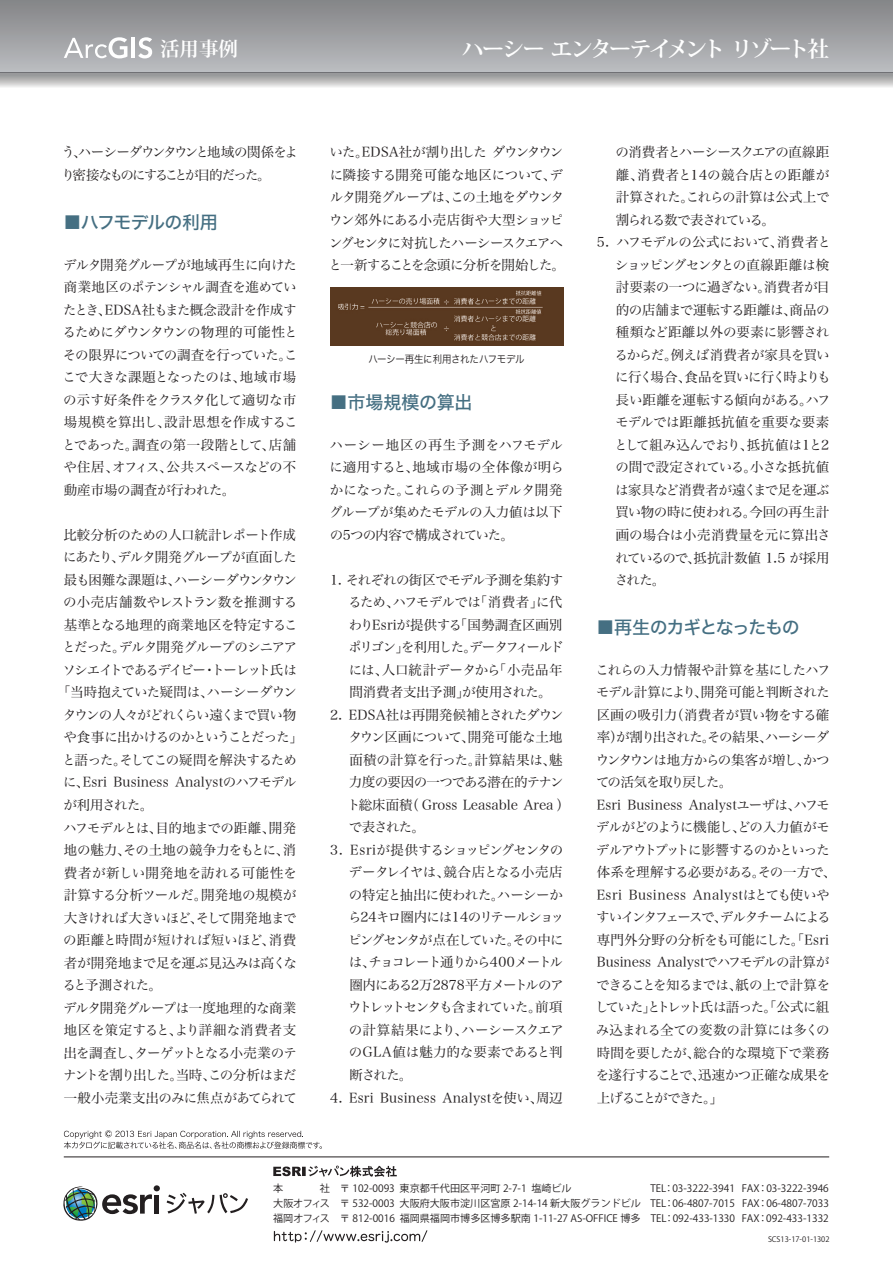
<style>
.page{position:relative;width:893px;height:1263px;background:#fff}
.page>*{position:absolute;margin:0;border:0;box-sizing:border-box;transform-origin:0 0}
.t1{font:700 21.75px "Koz Min Pro";letter-spacing:-.095em;color:#fff}
.t2{font:700 19.5px "Koz Min Pro";color:#fff}
.t3{font:18px "Hira Kaku Std W5";letter-spacing:-.075em;color:#456f82}
.t4{font:18px "Hira Kaku Std W5";letter-spacing:-.05em;color:#456f82}
.t5{font:18px "Hira Kaku Std W5";letter-spacing:-.01em;color:#456f82}
.t6{font:13.5px/22.5px "Hira Min Pro W3";letter-spacing:-.04em;color:#231f20;text-align:justify}
.t7{font:13.5px/22.5px "Hira Min Pro W3";letter-spacing:-.06em;color:#231f20}
.t8{font:13.5px/22.5px "Hira Min Pro W3";letter-spacing:-.02em;color:#231f20}
.t9{font:13.5px/22.5px "Hira Min Pro W3";letter-spacing:-.13em;color:#231f20}
.t10{font:13.5px "Hira Min Pro W3";letter-spacing:-.08em;color:#231f20}
.t11{font:13.5px "Hira Min Pro W3";letter-spacing:-.015em;color:#231f20}
.t12{font:13.5px "Hira Min Pro W3";letter-spacing:.01em;color:#231f20}
.t13{font:13.5px "Hira Min Pro W3";letter-spacing:.015em;color:#231f20}
.t14{font:13.5px "Hira Min Pro W3";letter-spacing:-.115em;color:#231f20}
.t15{font:13.5px "Hira Min Pro W3";letter-spacing:-.12em;color:#231f20}
.t16{font:13.5px "Hira Min Pro W3";letter-spacing:-.07em;color:#231f20}
.t17{font:13.5px "Hira Min Pro W3";letter-spacing:-.1em;color:#231f20}
.t18{font:13.5px "Hira Min Pro W3";letter-spacing:-.065em;color:#231f20}
.t19{font:13.5px "Hira Min Pro W3";letter-spacing:-.01em;color:#231f20}
.t20{font:13.5px "Hira Min Pro W3";letter-spacing:-.005em;color:#231f20}
.t21{font:13.5px "Hira Min Pro W3";letter-spacing:.005em;color:#231f20}
.t22{font:13.5px "Hira Min Pro W3";letter-spacing:.03em;color:#231f20}
.t23{font:13.5px "Hira Min Pro W3";letter-spacing:-.095em;color:#231f20}
.t24{font:10.5px "Hira Kaku Pro W3";letter-spacing:-.03em;color:#231f20;scale:.9 1}
.t25{font:10.05px/15px "Koz Go Pro";color:#231f20;text-align:justify}
.t26{font:7.5px "Koz Go Pro";color:#231f20}
</style>
<div class="page">
<div style="left:0;top:0;width:893px;height:72px;background:linear-gradient(to bottom,#848486,#babcbf)"></div>
<svg style="left:0;top:72px;width:893px;height:15px;background:#b5b5b6"></svg>
<svg style="left:64px;top:37px;width:63px;height:21px"></svg>
<hr style="left:132px;top:38px;width:3px;height:20px;background:#fff">
<svg style="left:138px;top:37px;width:14px;height:21px"></svg>
<svg style="left:273px;top:1165px;width:124px;height:12px"></svg>
<svg style="left:274px;top:1230px;width:153px;height:12px"></svg>
<svg style="left:63px;top:1185px;width:97px;height:36px"></svg>
<svg style="left:167px;top:1193px;width:81px;height:21px"></svg>
<hr style="left:64px;top:1157px;width:765px;height:1px;background:#231f20">
<svg style="left:64px;top:1130px;width:258px;height:19px"></svg>
<img style="left:330px;top:287px;width:233px;height:59px">
<h2 class="t2" style="left:160px;top:35px;width:79px">活用事例</h2>
<h1 class="t1" style="left:462px;top:33px;width:369px">ハーシー エンターテイメント リゾート社</h1>
<p class="t9" style="left:61px;top:140px;width:238px">う、ハーシーダウンタウンと地域の関係をより密接なものにすることが目的だった。</p>
<h3 class="t4" style="left:63px;top:208px;width:156px">■ハフモデルの利用</h3>
<p class="t6" style="left:62px;top:252px;width:237px">デルタ開発グループが地域再生に向けた商業地区のポテンシャル調査を進めていたとき、EDSA社もまた概念設計を作成するためにダウンタウンの物理的可能性とその限界についての調査を行っていた。ここで大きな課題となったのは、地域市場の示す好条件をクラスタ化して適切な市場規模を算出し、設計思想を作成することであった。調査の第一段階として、店舗や住居、オフィス、公共スペースなどの不動産市場の調査が行われた。</p>
<p class="t6" style="left:63px;top:522px;width:234px">比較分析のための人口統計レポート作成</p>
<p class="t10" style="left:63px;top:546px;width:235px">にあたり、デルタ開発グループが直面した</p>
<p class="t6" style="left:64px;top:567px;width:235px">最も困難な課題は、ハーシーダウンタウン</p>
<p class="t11" style="left:63px;top:591px;width:236px">の小売店舗数やレストラン数を推測する</p>
<p class="t6" style="left:64px;top:612px;width:235px">基準となる地理的商業地区を特定するこ</p>
<p class="t16" style="left:62px;top:636px;width:236px">とだった。デルタ開発グループのシニアア</p>
<p class="t14" style="left:63px;top:658px;width:236px">ソシエイトであるデイビー・トーレット氏は</p>
<p class="t6" style="left:57px;top:680px;width:241px">「当時抱えていた疑問は、ハーシーダウン</p>
<p class="t17" style="left:63px;top:703px;width:235px">タウンの人々がどれくらい遠くまで買い物</p>
<p class="t18" style="left:63px;top:726px;width:241px">や食事に出かけるのかということだった」</p>
<p class="t10" style="left:62px;top:748px;width:236px">と語った。そしてこの疑問を解決するため</p>
<p class="t12" style="left:63px;top:771px;width:235px">に、Esri Business Analystのハフモデル</p>
<p class="t6" style="left:63px;top:792px;width:91px">が利用された。</p>
<p class="t7" style="left:64px;top:815px;width:234px">ハフモデルとは、目的地までの距離、開発</p>
<p class="t11" style="left:64px;top:838px;width:234px">地の魅力、その土地の競争力をもとに、消</p>
<p class="t22" style="left:64px;top:861px;width:235px">費者が新しい開発地を訪れる可能性を</p>
<p class="t19" style="left:64px;top:883px;width:234px">計算する分析ツールだ。開発地の規模が</p>
<p class="t7" style="left:64px;top:905px;width:234px">大きければ大きいほど、そして開発地まで</p>
<p class="t20" style="left:63px;top:928px;width:234px">の距離と時間が短ければ短いほど、消費</p>
<p class="t6" style="left:64px;top:950px;width:235px">者が開発地まで足を運ぶ見込みは高くな</p>
<p class="t23" style="left:63px;top:973px;width:101px">ると予測された。</p>
<p class="t6" style="left:63px;top:995px;width:235px">デルタ開発グループは一度地理的な商業</p>
<p class="t21" style="left:64px;top:1018px;width:234px">地区を策定すると、より詳細な消費者支</p>
<p class="t7" style="left:63px;top:1040px;width:235px">出を調査し、ターゲットとなる小売業のテ</p>
<p class="t15" style="left:63px;top:1063px;width:235px">ナントを割り出した。当時、この分析はまだ</p>
<p class="t6" style="left:64px;top:1085px;width:235px">一般小売業支出のみに焦点があてられて</p>
<p class="t6" style="left:329px;top:140px;width:238px;text-align:left">いた。EDSA社が割り出した ダウンタウンに隣接する開発可能な地区について、デルタ開発グループは、この土地をダウンタウン郊外にある小売店街や大型ショッピングセンタに対抗したハーシースクエアへと一新することを念頭に分析を開始した。</p>
<p class="t24" style="left:368px;top:350px;width:175px">ハーシー再生に利用されたハフモデル</p>
<h3 class="t5" style="left:330px;top:388px;width:144px">■市場規模の算出</h3>
<p class="t6" style="left:329px;top:432px;width:236px">ハーシー地区の再生予測をハフモデルに適用すると、地域市場の全体像が明らかになった。これらの予測とデルタ開発グループが集めたモデルの入力値は以下の5つの内容で構成されていた。</p>
<p class="t6" style="left:348px;top:567px;width:217px;text-indent:-18px">1. それぞれの街区でモデル予測を集約するため、ハフモデルでは「消費者」に代わりEsriが提供する「国勢調査区画別ポリゴン」を利用した。データフィールドには、人口統計データから「小売品年間消費者支出予測」が使用された。</p>
<p class="t8" style="left:347px;top:702px;width:224px;text-indent:-17px">2. EDSA社は再開発候補とされたダウンタウン区画について、開発可能な土地面積の計算を行った。計算結果は、魅力度の要因の一つである潜在的テナント総床面積（ Gross Leasable Area ）で表された。</p>
<p class="t7" style="left:348px;top:837px;width:218px;text-indent:-18px">3. Esriが提供するショッピングセンタのデータレイヤは、競合店となる小売店の特定と抽出に使われた。ハーシーから24キロ圏内には14のリテールショッピングセンタが点在していた。その中には、チョコレート通りから400メートル圏内にある2万2878平方メートルのアウトレットセンタも含まれていた。前項の計算結果により、ハーシースクエアのGLA値は魅力的な要素であると判断された。</p>
<p class="t13" style="left:330px;top:1086px;width:234px">4. Esri Business Analystを使い、周辺</p>
<p class="t6" style="left:615px;top:140px;width:216px">の消費者とハーシースクエアの直線距離、消費者と14の競合店との距離が計算された。これらの計算は公式上で割られる数で表されている。</p>
<p class="t6" style="left:614px;top:230px;width:218px;text-align:left;text-indent:-17px">5. ハフモデルの公式において、消費者とショッピングセンタとの直線距離は検討要素の一つに過ぎない。消費者が目的の店舗まで運転する距離は、商品の種類など距離以外の要素に影響されるからだ。例えば消費者が家具を買いに行く場合、食品を買いに行く時よりも長い距離を運転する傾向がある。ハフモデルでは距離抵抗値を重要な要素として組み込んでおり、抵抗値は1と2の間で設定されている。小さな抵抗値は家具など消費者が遠くまで足を運ぶ買い物の時に使われる。今回の再生計画の場合は小売消費量を元に算出されているので、抵抗計数値 1.5 が採用された。</p>
<h3 class="t3" style="left:596px;top:613px;width:205px">■再生のカギとなったもの</h3>
<p class="t6" style="left:595px;top:657px;width:243px;text-align:left">これらの入力情報や計算を基にしたハフモデル計算により、開発可能と判断された区画の吸引力（消費者が買い物をする確率）が割り出された。その結果、ハーシーダウンタウンは地方からの集客が増し、かつての活気を取り戻した。<br>Esri Business Analystユーザは、ハフモデルがどのように機能し、どの入力値がモデルアウトプットに影響するのかといった体系を理解する必要がある。その一方で、<br>Esri Business Analystはとても使いやすいインタフェースで、デルタチームによる専門外分野の分析をも可能にした。「Esri<br>Business Analystでハフモデルの計算ができることを知るまでは、紙の上で計算をしていた」とトレット氏は語った。「公式に組み込まれる全ての変数の計算には多くの時間を要したが、総合的な環境下で業務を遂行することで、迅速かつ正確な成果を上げることができた。」</p>
<p class="t25" style="left:320px;top:1181px;width:254px">社　〒 102-0093 東京都千代田区平河町 2-7-1 塩崎ビル</p>
<p class="t25" style="left:273px;top:1181px;width:557px;text-indent:326px">　　　　 TEL：03-3222-3941 FAX：03-3222-3946大阪オフィス　〒 532-0003 大阪府大阪市淀川区宮原 2-14-14 新大阪グランドビル TEL：06-4807-7015 FAX：06-4807-7033福岡オフィス 〒 812-0016 福岡県福岡市博多区博多駅南 1-11-27 AS-OFFICE 博多　TEL：092-433-1330 FAX：092-433-1332</p>
<p class="t26" style="left:768px;top:1234px;width:63px">SCS13-17-01-1302</p>
</div>
